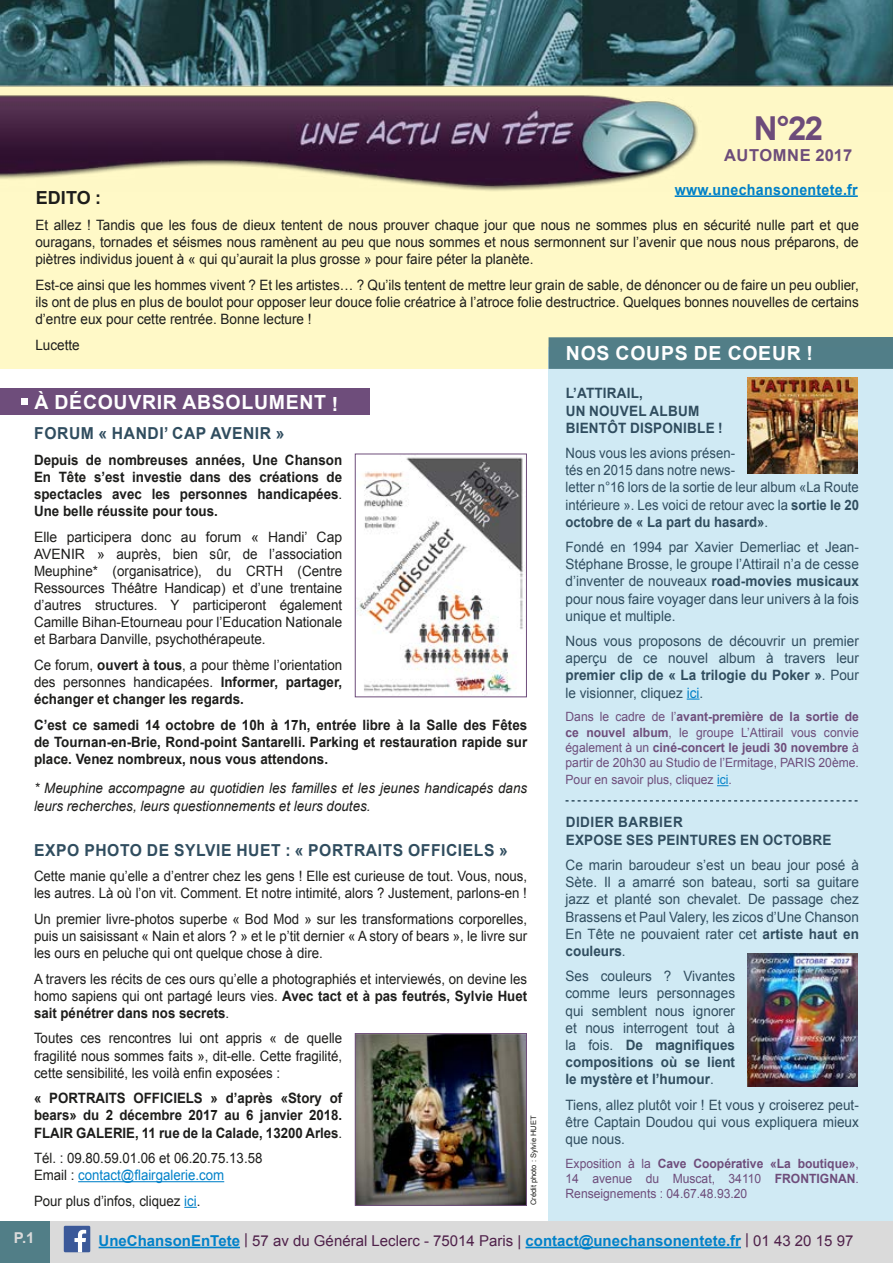
<style>
.page{position:relative;width:893px;height:1263px;background:#fff}
.page>*{position:absolute;margin:0;border:0;box-sizing:border-box;transform-origin:0 0}
.t1{font:700 33px "Arial";color:#6e4d7b}
.t2{font:700 19.5px "Arial";letter-spacing:.035em;color:#fff}
.t3{font:700 18px "Arial";letter-spacing:.005em;color:#1d1d1b}
.t4{font:700 16.5px "Arial";letter-spacing:.035em;color:#304d5f;scale:.95 1}
.t5{font:700 16.5px "Arial";letter-spacing:.035em;color:#6e4d7b}
.t6{font:15px "Arial";color:#4f214a}
.t7{font:700 15px "Arial";letter-spacing:.02em;color:#0081c9;scale:.95 1}
.t8{font:700 15px "Arial";color:#dadada}
.t9{font:14.25px/17.1px "Arial";color:#304d5f;text-align:justify;scale:.95 1}
.t10{font:14.25px/17.1px "Arial";color:#1d1d1b;text-align:justify;scale:.93 1}
.t11{font:14.25px/17.1px "Arial";color:#1d1d1b;text-align:justify;scale:.95 1}
.t12{font:700 14.25px/17.1px "Arial";color:#1d1d1b;text-align:justify;scale:.94 1}
.t13{font:14.25px/17.1px "Arial";color:#1d1d1b;text-align:justify}
.t14{font:14.25px/17.1px "Arial";color:#304d5f;scale:.92 1}
.t15{font:italic 14.25px/17.1px "Arial";color:#1d1d1b;scale:.94 1}
.t16{font:700 14.25px/17.1px "Arial";color:#1d1d1b;text-align:justify;scale:.93 1}
.t17{font:700 14.25px/17.1px "Arial";letter-spacing:.015em;color:#304d5f;scale:.95 1}
.t18{font:12.75px/15.3px "Arial";color:#6e4d7b;text-align:justify;scale:.95 1}
.t19{font:7.5px "Arial";color:#1d1d1b}
.s1{font-weight:400}
.s2{font-weight:700}
.s3{color:#0081c9}
.s4{font-weight:700;color:#0081c9}
</style>
<div class="page">
<div style="left:0;top:1221px;width:893px;height:42px;background:#dadada"></div>
<div style="left:0;top:1221px;width:50px;height:42px;background:#507d87"></div>
<hr style="left:99px;top:1247px;width:141px;height:1px;background:#0081c9">
<hr style="left:525px;top:1247px;width:216px;height:1px;background:#0081c9">
<div style="left:64px;top:1226px;width:26px;height:26px;background:#3b5999"></div>
<svg style="left:74px;top:1230px;width:12px;height:22px"></svg>
<div style="left:0;top:79px;width:893px;height:290px;background:#fff9c7"></div>
<div style="left:0;top:388px;width:370px;height:27px;background:#6e4d7b"></div>
<div style="left:549px;top:348px;width:344px;height:873px;background:#d0eaf4"></div>
<div style="left:549px;top:337px;width:344px;height:32px;background:#507d87"></div>
<svg style="left:687px;top:698px;width:12px;height:2px"></svg>
<hr style="left:78px;top:1181px;width:146px;height:1px;background:#0081c9">
<svg style="left:184px;top:1207px;width:13px;height:1px"></svg>
<hr style="left:675px;top:195px;width:183px;height:2px;background:#0081c9">
<div style="left:21px;top:399px;width:7px;height:6px;background:#fff"></div>
<img style="left:357px;top:457px;width:166px;height:237px">
<div style="left:355px;top:454px;width:172px;height:243px;border:1px solid #6e4d7b"></div>
<img style="left:357px;top:1035px;width:168px;height:168px">
<div style="left:355px;top:1033px;width:172px;height:172px;border:1px solid #6e4d7b"></div>
<img style="left:748px;top:377px;width:110px;height:97px">
<img style="left:748px;top:954px;width:110px;height:133px">
<svg style="left:566px;top:800px;width:291px;height:1px"></svg>
<img style="left:0;top:0;width:893px;height:191px">
<h1 class="t1" style="left:754px;top:105px;width:71px">N°22</h1>
<p class="t5" style="left:724px;top:144px;width:130px">AUTOMNE 2017</p>
<p class="t7" style="left:675px;top:179px;width:194px">www.unechansonentete.fr</p>
<p class="t3" style="left:36px;top:185px;width:67px">EDITO :</p>
<p class="t11" style="left:35px;top:216px;width:868px">Et allez ! Tandis que les fous de dieux tentent de nous prouver chaque jour que nous ne sommes plus en sécurité nulle part et que ouragans, tornades et séismes nous ramènent au peu que nous sommes et nous sermonnent sur l’avenir que nous nous préparons, de piètres individus jouent à « qui qu’aurait la plus grosse » pour faire péter la planète.</p>
<p class="t11" style="left:35px;top:276px;width:868px">Est-ce ainsi que les hommes vivent ? Et les artistes… ? Qu’ils tentent de mettre leur grain de sable, de dénoncer ou de faire un peu oublier, ils ont de plus en plus de boulot pour opposer leur douce folie créatrice à l’atroce folie destructrice. Quelques bonnes nouvelles de certains d’entre eux pour cette rentrée. Bonne lecture !</p>
<p class="t11" style="left:35px;top:336px;width:48px">Lucette</p>
<h2 class="t2" style="left:566px;top:339px;width:249px">NOS COUPS DE COEUR !</h2>
<h2 class="t2" style="left:34px;top:389px;width:306px">À DÉCOUVRIR ABSOLUMENT !</h2>
<p class="t4" style="left:34px;top:422px;width:265px">FORUM « HANDI’ CAP AVENIR »</p>
<p class="t12" style="left:34px;top:451px;width:329px">Depuis de nombreuses années, Une Chanson En Tête s’est investie dans des créations de spectacles avec les personnes handicapées<span class="s1">.<br></span>Une belle réussite pour tous.</p>
<p class="t13" style="left:34px;top:528px;width:310px">Elle participera donc au forum « Handi’ Cap AVENIR » auprès, bien sûr, de l’association Meuphine* (organisatrice), du CRTH (Centre Ressources Théâtre Handicap) et d’une trentaine d’autres structures. Y participeront également Camille Bihan-Etourneau pour l’Education Nationale et Barbara Danville, psychothérapeute.</p>
<p class="t12" style="left:34px;top:656px;width:329px"><span class="s1">Ce forum,</span> ouvert à tous<span class="s1">, a pour thème l’orientation des personnes handicapées.</span> Informer, partager, échanger et changer les regards.</p>
<p class="t12" style="left:34px;top:716px;width:526px">C’est ce samedi 14 octobre de 10h à 17h, entrée libre à la Salle des Fêtes de Tournan-en-Brie, Rond-point Santarelli. Parking et restauration rapide sur place. Venez nombreux, nous vous attendons.</p>
<p class="t15" style="left:34px;top:780px;width:526px">* Meuphine accompagne au quotidien les familles et les jeunes handicapés dans leurs recherches, leurs questionnements et leurs doutes.</p>
<p class="t4" style="left:34px;top:838px;width:500px">EXPO PHOTO DE SYLVIE HUET : « PORTRAITS OFFICIELS »</p>
<p class="t10" style="left:34px;top:867px;width:532px">Cette manie qu’elle a d’entrer chez les gens ! Elle est curieuse de tout. Vous, nous, les autres. Là où l’on vit. Comment. Et notre intimité, alors ? Justement, parlons-en !</p>
<p class="t10" style="left:34px;top:910px;width:532px">Un premier livre-photos superbe « Bod Mod » sur les transformations corporelles, puis un saisissant « Nain et alors ? » et le p’tit dernier « A story of bears », le livre sur les ours en peluche qui ont quelque chose à dire.</p>
<p class="t10" style="left:34px;top:970px;width:532px">A travers les récits de ces ours qu’elle a photographiés et interviewés, on devine les homo sapiens qui ont partagé leurs vies. <span class="s2">Avec tact et à pas feutrés, Sylvie Huet sait pénétrer dans nos secrets</span>.</p>
<p class="t10" style="left:34px;top:1030px;width:333px">Toutes ces rencontres lui ont appris « de quelle fragilité nous sommes faits », dit-elle. Cette fragilité, cette sensibilité, les voilà enfin exposées :</p>
<p class="t16" style="left:34px;top:1090px;width:333px">« PORTRAITS OFFICIELS » d’après «Story of bears» du 2 décembre 2017 au 6 janvier 2018.<br>FLAIR GALERIE, 11 rue de la Calade, 13200 Arles<span class="s1">.</span></p>
<p class="t10" style="left:34px;top:1149px;width:247px">Tél. : 09.80.59.01.06 et 06.20.75.13.58<br>Email : <span class="s3">contact@flairgalerie.com</span></p>
<p class="t10" style="left:34px;top:1192px;width:180px">Pour plus d’infos, cliquez <span class="s3">ici</span>.</p>
<p class="t19" style="left:528px;top:1205px;width:91px;rotate:-90deg">Crédit photo : Sylvie HUET</p>
<p class="t17" style="left:566px;top:385px;width:167px">L’ATTIRAIL,<br>UN NOUVEL ALBUM<br>BIENTÔT DISPONIBLE !</p>
<p class="t14" style="left:566px;top:445px;width:320px">Nous vous les avions présen-<br>tés en 2015 dans notre news-<br>letter n°16 lors de la sortie de leur album «La Route intérieure ». Les voici de retour avec la <span class="s2">sortie le 20 octobre de « La part du hasard»</span>.</p>
<p class="t9" style="left:566px;top:539px;width:310px">Fondé en 1994 par Xavier Demerliac et Jean-Stéphane Brosse, le groupe l’Attirail n’a de cesse d’inventer de nouveaux <span class="s2">road-movies musicaux </span>pour nous faire voyager dans leur univers à la fois unique et multiple.</p>
<p class="t9" style="left:566px;top:633px;width:310px">Nous vous proposons de découvrir un premier aperçu de ce nouvel album à travers leur <span class="s2">premier clip de « La trilogie du Poker »</span>. Pour le visionner, cliquez <span class="s3">ici</span>.</p>
<p class="t18" style="left:566px;top:709px;width:310px">Dans le cadre de l’<span class="s2">avant-première de la sortie de ce nouvel album</span>, le groupe L’Attirail vous convie également à un <span class="s2">ciné-concert le jeudi 30 novembre</span> à partir de 20h30 au Studio de l’Ermitage, PARIS 20ème.</p>
<p class="t18" style="left:566px;top:772px;width:177px">Pour en savoir plus, cliquez <span class="s3">ici</span>.</p>
<p class="t17" style="left:566px;top:814px;width:281px">DIDIER BARBIER<br>EXPOSE SES PEINTURES EN OCTOBRE</p>
<p class="t9" style="left:566px;top:856px;width:310px">Ce marin baroudeur s’est un beau jour posé à Sète. Il a amarré son bateau, sorti sa guitare jazz et planté son chevalet. De passage chez Brassens et Paul Valery, les zicos d’Une Chanson En Tête ne pouvaient rater cet <span class="s2">artiste haut en couleurs</span>.</p>
<p class="t9" style="left:566px;top:968px;width:180px">Ses couleurs ? Vivantes comme leurs personnages qui semblent nous ignorer et nous interrogent tout à la fois. <span class="s2">De magnifiques compositions où se lient le mystère et l’humour</span>.</p>
<p class="t9" style="left:566px;top:1096px;width:310px">Tiens, allez plutôt voir ! Et vous y croiserez peut&shy;être Captain Doudou qui vous expliquera mieux que nous.</p>
<p class="t18" style="left:566px;top:1155px;width:310px">Exposition à la <span class="s2">Cave Coopérative «La boutique»</span>, 14 avenue du Muscat, 34110 <span class="s2">FRONTIGNAN</span>.<br>Renseignements : 04.67.48.93.20</p>
<p class="t8" style="left:14px;top:1227px;width:22px">P.1</p>
<p class="t6" style="left:99px;top:1230px;width:756px"><span class="s4">UneChansonEnTete</span> | 57 av du Général Leclerc - 75014 Paris | <span class="s4">contact@unechansonentete.fr</span> | 01 43 20 15 97</p>
</div>
